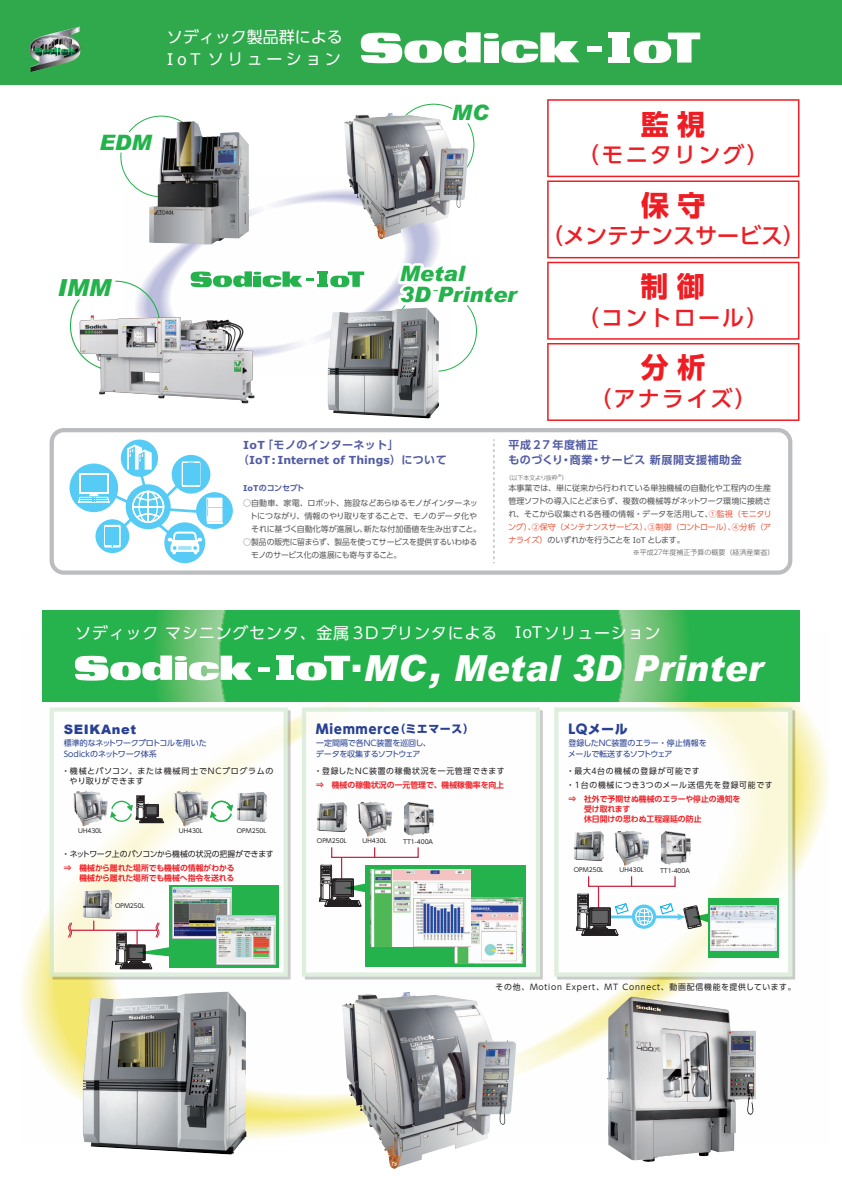
<style>
.page{position:relative;width:842px;height:1192px;background:#fff}
.page>*{position:absolute;margin:0;border:0;box-sizing:border-box;transform-origin:0 0}
.t1{font:italic 900 36px "Arial";letter-spacing:.01em;color:#fff}
.t2{font:700 28px "UD Shin Go Pr 6 N";letter-spacing:.3em;color:#ee1d23}
.t3{font:italic 900 23.5px "Arial";color:#23b24b}
.t4{font:500 22px "UD Shin Go Pr 6 N";letter-spacing:.1em;color:#ee1d23}
.t5{font:500 22px "UD Shin Go Pr 6 N";color:#ee1d23}
.t6{font:italic 900 21.2px/21px "Arial";color:#23b24b}
.t7{font:16px "UD Shin Go Pr 6 N";letter-spacing:.05em;color:#fff}
.t8{font:16px/22.6px "UD Shin Go Pr 6 N";color:#fff}
.t9{font:800 13px "UD Shin Go Pr 6 N";letter-spacing:-.33em;color:#294193}
.t10{font:900 13px "Arial";letter-spacing:.05em;color:#294193}
.t11{font:800 13px "UD Shin Go Pr 6 N";letter-spacing:-.205em;color:#294193}
.t12{font:700 11px/15px "UD Shin Go Pr 6 N De";letter-spacing:.05em;color:#525ca3}
.t13{font:700 11px "Verdana";color:#525ca3}
.t14{font:8px/13px "UD Shin Go Pr 6 N";letter-spacing:-.025em;color:#57585a}
.t15{font:700 8px/10px "UD Shin Go Pr 6 N De";color:#ee1d23}
.t16{font:8px/11px "UD Shin Go Pr 6 N";letter-spacing:-.04em;color:#294193}
.t17{font:8px/14px "UD Shin Go Pr 6 N";letter-spacing:.1em;color:#231f20}
.t18{font:8px/10px "UD Shin Go Pr 6 N";letter-spacing:.075em;color:#231f20}
.t19{font:8px "UD Shin Go Pr 6 N";letter-spacing:-.03em;color:#231f20}
.t20{font:700 8px "UD Shin Go Pr 6 N De";letter-spacing:-.035em;color:#525ca3}
.t21{font:300 7px "UD Shin Go Pr 6 N";color:#57585a}
.t22{font:6px "UD Shin Go Pr 6 N";color:#231f20}
.t23{font:300 6px "UD Shin Go Pr 6 N";color:#57585a}
.t24{font:300 4px "UD Shin Go Pr 6 N";color:#57585a}
.s1{font-family:"Verdana"}
.s2{font-family:"UD Shin Go Pr 6 N De"}
.s3{color:#f0593e}
.s4{font-size:11px}
</style>
<div class="page">
<img style="left:21px;top:632px;width:808px;height:507px">
<img style="left:124px;top:174px;width:327px;height:201px">
<svg style="left:445px;top:105px;width:27px;height:24px"></svg>
<img style="left:344px;top:113px;width:116px;height:126px">
<svg style="left:120px;top:126px;width:16px;height:31px"></svg>
<img style="left:149px;top:121px;width:100px;height:124px">
<svg style="left:393px;top:255px;width:79px;height:56px"></svg>
<img style="left:328px;top:308px;width:111px;height:110px">
<svg style="left:76px;top:280px;width:45px;height:23px"></svg>
<img style="left:76px;top:314px;width:185px;height:90px">
<svg style="left:191px;top:271px;width:173px;height:16px"></svg>
<img style="left:342px;top:992px;width:162px;height:177px">
<img style="left:607px;top:997px;width:141px;height:165px">
<img style="left:83px;top:992px;width:163px;height:162px">
<svg style="left:43px;top:610px;width:757px;height:92px;background:#30b452"></svg>
<div style="left:175px;top:663px;width:12px;height:17px;background:#fff"></div>
<svg style="left:189px;top:656px;width:63px;height:24px"></svg>
<div style="left:175px;top:656px;width:12px;height:5px;background:#fff;border-radius:50%"></div>
<svg style="left:75px;top:656px;width:97px;height:25px"></svg>
<svg style="left:296px;top:656px;width:54px;height:25px"></svg>
<div style="left:279px;top:656px;width:11px;height:24px;background:#fff"></div>
<hr style="left:276px;top:656px;width:17px;height:4px;background:#fff">
<hr style="left:259px;top:667px;width:11px;height:4px;background:#fff">
<hr style="left:276px;top:676px;width:17px;height:4px;background:#fff">
<svg style="left:50px;top:428px;width:742px;height:147px"></svg>
<svg style="left:493px;top:439px;width:2px;height:124px"></svg>
<svg style="left:52px;top:710px;width:239px;height:270px;background:#d2d0c4"></svg>
<svg style="left:50px;top:707px;width:238px;height:270px"></svg>
<svg style="left:110px;top:796px;width:53px;height:27px"></svg>
<img style="left:73px;top:791px;width:33px;height:35px">
<img style="left:174px;top:791px;width:32px;height:35px">
<img style="left:237px;top:792px;width:30px;height:30px">
<img style="left:83px;top:890px;width:29px;height:29px">
<hr style="left:71px;top:930px;width:86px;height:1px;background:#c8233f">
<svg style="left:68px;top:922px;width:4px;height:16px"></svg>
<svg style="left:115px;top:922px;width:59px;height:47px"></svg>
<div style="left:169px;top:886px;width:110px;height:82px;background:#23b24b"></div>
<img style="left:172px;top:888px;width:60px;height:50px">
<img style="left:217px;top:915px;width:58px;height:49px">
<svg style="left:305px;top:710px;width:238px;height:270px;background:#d0d0cf"></svg>
<svg style="left:302px;top:707px;width:238px;height:270px"></svg>
<img style="left:404px;top:802px;width:28px;height:33px">
<div style="left:331px;top:847px;width:88px;height:11px;border:1px solid #c8233f"></div>
<svg style="left:319px;top:847px;width:62px;height:60px"></svg>
<div style="left:366px;top:865px;width:160px;height:102px;background:#23b24b"></div>
<svg style="left:210px;top:800px;width:23px;height:23px"></svg>
<img style="left:317px;top:802px;width:30px;height:30px">
<img style="left:357px;top:801px;width:33px;height:36px">
<img style="left:455px;top:898px;width:68px;height:65px">
<img style="left:371px;top:869px;width:99px;height:77px">
<svg style="left:557px;top:710px;width:238px;height:270px;background:#cecbaf"></svg>
<svg style="left:554px;top:707px;width:238px;height:270px"></svg>
<hr style="left:606px;top:915px;width:74px;height:3px;background:#56cbf5">
<div style="left:632px;top:905px;width:24px;height:24px;background:#56cbf5;border-radius:50%"></div>
<svg style="left:659px;top:902px;width:49px;height:27px"></svg>
<div style="left:708px;top:898px;width:71px;height:60px;background:#23b24b"></div>
<img style="left:660px;top:831px;width:29px;height:33px">
<div style="left:588px;top:876px;width:88px;height:11px;border:1px solid #c8233f"></div>
<svg style="left:576px;top:876px;width:77px;height:60px"></svg>
<img style="left:574px;top:831px;width:30px;height:30px">
<img style="left:614px;top:830px;width:33px;height:36px">
<img style="left:711px;top:906px;width:65px;height:45px">
<div style="left:70px;top:464px;width:48px;height:48px;background:#56cbf5;border-radius:50%"></div>
<div style="left:164px;top:522px;width:41px;height:41px;background:#56cbf5;border-radius:50%"></div>
<svg style="left:196px;top:492px;width:37px;height:37px"></svg>
<div style="left:121px;top:440px;width:37px;height:37px;background:#56cbf5;border-radius:50%"></div>
<svg style="left:78px;top:444px;width:144px;height:110px"></svg>
<div style="left:0;top:0;width:842px;height:85px;background:#2fa94c"></div>
<img style="left:30px;top:26px;width:50px;height:46px">
<div style="left:484px;top:41px;width:15px;height:21px;background:#fff"></div>
<svg style="left:501px;top:32px;width:78px;height:31px"></svg>
<div style="left:484px;top:33px;width:15px;height:6px;background:#fff;border-radius:50%"></div>
<svg style="left:361px;top:32px;width:120px;height:31px"></svg>
<svg style="left:634px;top:33px;width:66px;height:30px"></svg>
<div style="left:612px;top:33px;width:14px;height:29px;background:#fff"></div>
<div style="left:609px;top:33px;width:21px;height:5px;background:#fff"></div>
<div style="left:587px;top:46px;width:14px;height:6px;background:#fff"></div>
<div style="left:609px;top:57px;width:21px;height:5px;background:#fff"></div>
<svg style="left:547px;top:99px;width:252px;height:322px"></svg>
<h3 class="t8" style="left:167px;top:25px;width:178px">ソディック製品群による<br><span class="s1">IoT</span> ソリューション</h3>
<h3 class="t6" style="left:100px;top:131px;width:53px">EDM</h3>
<h3 class="t3" style="left:58px;top:273px;width:55px">IMM</h3>
<h3 class="t6" style="left:452px;top:102px;width:38px">MC</h3>
<h3 class="t6" style="left:400px;top:263px;width:118px">Metal<br>3D Printer</h3>
<h2 class="t2" style="left:641px;top:101px;width:66px">監視</h2>
<h3 class="t4" style="left:577px;top:137px;width:193px">（モニタリング）</h3>
<h2 class="t2" style="left:641px;top:182px;width:66px">保守</h2>
<h3 class="t5" style="left:541px;top:218px;width:265px">（メンテナンスサービス）</h3>
<h2 class="t2" style="left:640px;top:264px;width:66px">制御</h2>
<h3 class="t4" style="left:577px;top:299px;width:193px">（コントロール）</h3>
<h2 class="t2" style="left:641px;top:345px;width:66px">分析</h2>
<h3 class="t4" style="left:589px;top:381px;width:169px">（アナライズ）</h3>
<h3 class="t12" style="left:243px;top:437px;width:157px"><span class="s1">IoT</span>「モノのインターネット」</h3>
<h3 class="t13" style="left:238px;top:452px;width:210px"><span class="s2">（</span>IoT:Internet of Things<span class="s2">）について</span></h3>
<p class="t20" style="left:243px;top:482px;width:63px"><span class="s1">IoT</span>のコンセプト</p>
<p class="t14" style="left:250px;top:497px;width:233px;text-indent:-7px">○自動車、家電、ロボット、施設などあらゆるモノがインターネットにつながり、情報のやり取りをすることで、モノのデータ化やそれに基づく自動化等が進展し、新たな付加価値を生み出すこと。</p>
<p class="t14" style="left:251px;top:536px;width:228px;text-indent:-8px">○製品の販売に留まらず、製品を使ってサービスを提供するいわゆるモノのサービス化の進展にも寄与すること。</p>
<h3 class="t12" style="left:508px;top:437px;width:235px">平成２７年度補正<br>ものづくり・商業・サービス 新展開支援補助金</h3>
<p class="t23" style="left:505px;top:473px;width:54px">（以下本文より抜粋</p>
<p class="t24" style="left:558px;top:472px;width:5px">※</p>
<p class="t23" style="left:562px;top:473px;width:7px">）</p>
<p class="t14" style="left:508px;top:481px;width:265px;text-align:justify">本事業では、単に従来から行われている単独機械の自動化や工程内の生産管理ソフトの導入にとどまらず、複数の機械等がネットワーク環境に接続され、そこから収集される各種の情報・データを活用して、<span class="s3">①監視（モニタリング）、②保守（メンテナンスサービス）、③制御（コントロール）、④分析（アナライズ）</span>のいずれかを行うことを <span class="s1">IoT</span> とします。</p>
<p class="t21" style="left:633px;top:546px;width:143px">※平成２７年度補正予算の概要（経済産業省）</p>
<h3 class="t7" style="left:75px;top:620px;width:587px">ソディック マシニングセンタ、金属３Ｄプリンタによる　<span class="s1">IoT</span>ソリューション</h3>
<h1 class="t1" style="left:349px;top:645px;width:415px">·MC, Metal 3D Printer</h1>
<h3 class="t10" style="left:64px;top:720px;width:74px">SEIKAnet</h3>
<p class="t16" style="left:62px;top:737px;width:146px">標準的なネットワークプロトコルを用いた<br>Ｓｏｄｉｃｋのネットワーク体系</p>
<p class="t18" style="left:70px;top:765px;width:205px;text-indent:-8px">・機械とパソコン、または機械同士でＮＣプログラムのやり取りができます</p>
<p class="t22" style="left:78px;top:826px;width:26px">UH430L</p>
<p class="t22" style="left:179px;top:826px;width:26px">UH430L</p>
<p class="t22" style="left:237px;top:826px;width:31px">OPM250L</p>
<p class="t19" style="left:62px;top:847px;width:213px">・ネットワーク上のパソコンから機械の状況の把握ができます</p>
<p class="t15" style="left:64px;top:862px;width:172px">⇒　機械から離れた場所でも機械の情報がわかる　　機械から離れた場所でも機械へ指令を送れる</p>
<p class="t22" style="left:115px;top:901px;width:31px">OPM250L</p>
<h3 class="t9" style="left:316px;top:718px;width:160px">Ｍｉｅｍｍｅｒｃｅ<span class="s4">（ミエマース）</span></h3>
<p class="t16" style="left:316px;top:737px;width:116px">一定間隔で各ＮＣ装置を巡回し、データを収集するソフトウェア</p>
<p class="t18" style="left:314px;top:765px;width:192px">・登録したＮＣ装置の稼働状況を一元管理できます</p>
<p class="t15" style="left:316px;top:779px;width:189px">⇒　機械の稼働状況の一元管理で、機械稼働率を向上</p>
<p class="t22" style="left:317px;top:836px;width:31px">OPM250L</p>
<p class="t22" style="left:363px;top:836px;width:26px">UH430L</p>
<p class="t22" style="left:403px;top:836px;width:32px">TT1-400A</p>
<h3 class="t11" style="left:565px;top:718px;width:64px">ＬＱメール</h3>
<p class="t16" style="left:568px;top:737px;width:140px">登録したＮＣ装置のエラー・停止情報をメールで転送するソフトウェア</p>
<p class="t17" style="left:566px;top:763px;width:208px">・最大４台の機械の登録が可能です<br>・１台の機械につき３つのメール送信先を登録可能です</p>
<p class="t15" style="left:568px;top:793px;width:173px">⇒　社外で予期せぬ機械のエラーや停止の通知を　　受け取れます<br>　　休日開けの思わぬ工程遅延の防止</p>
<p class="t22" style="left:574px;top:865px;width:31px">OPM250L</p>
<p class="t22" style="left:619px;top:865px;width:26px">UH430L</p>
<p class="t22" style="left:660px;top:865px;width:32px">TT1-400A</p>
<p class="t17" style="left:495px;top:980px;width:302px">その他、Motion Expert、MT Connect、動画配信機能を提供しています。</p>
</div>
